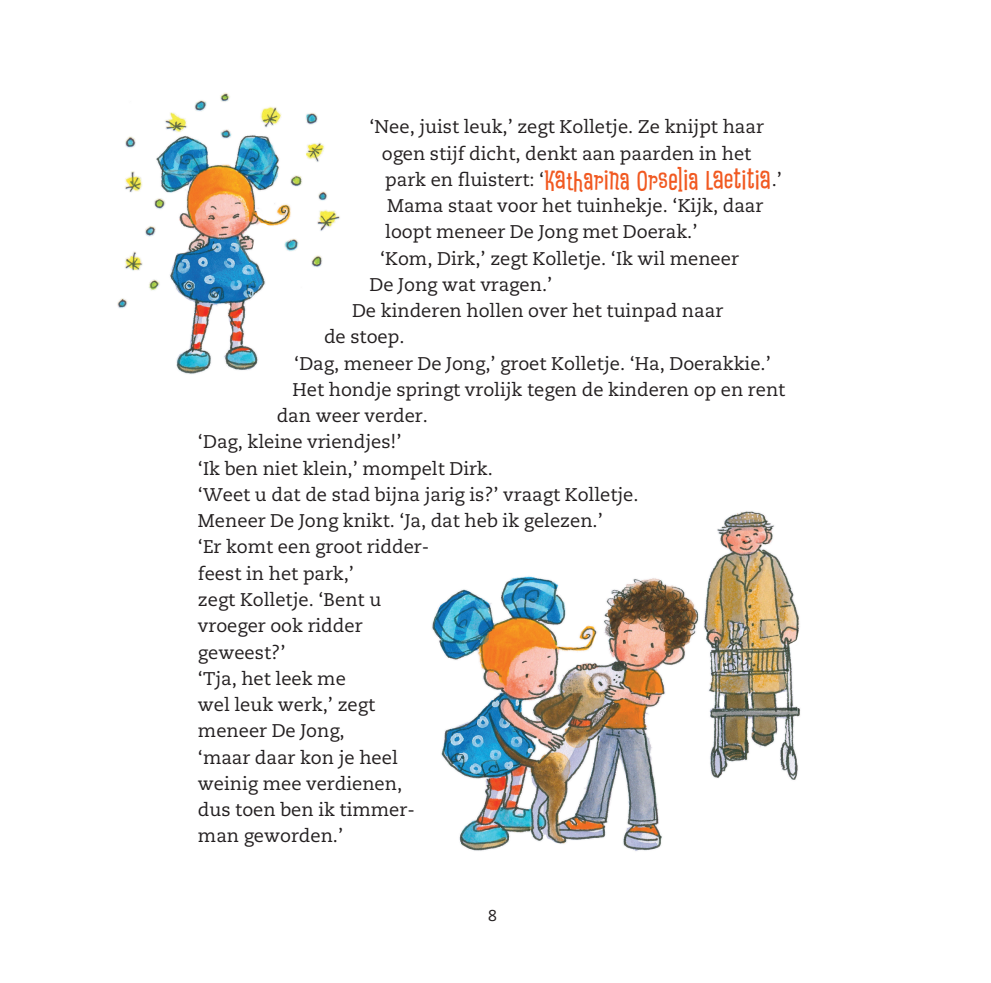
<style>
.page{position:relative;width:991px;height:983px;background:#fff}
.page>*{position:absolute;margin:0;border:0;box-sizing:border-box;transform-origin:0 0}
.t1{font:31.5px "Astronaut Jones PB";letter-spacing:.02em;color:#f15921}
.t2{font:18.38px/26.2px "Caecilia CE";color:#231f20;text-align:center}
.t3{font:15.75px "Caecilia CE";color:#231f20}
</style>
<div class="page">
<img style="left:432px;top:511px;width:369px;height:340px">
<img style="left:117px;top:93px;width:223px;height:281px">
<p class="t2" style="left:369px;top:114px;width:396px">‘Nee, juist leuk,’ zegt Kolletje. Ze knijpt haar ogen stijf dicht, denkt aan paarden in het</p>
<h1 class="t1" style="left:385px;top:161px;width:398px"><sup>park</sup> <sup>en</sup> <sup>fluistert:</sup> <sup>‘</sup>Katharina Orselia Laetitia<sup>.’</sup></h1>
<p class="t2" style="left:387px;top:192px;width:378px">Mama staat voor het tuinhekje. ‘Kijk, daar</p>
<p class="t2" style="left:385px;top:219px;width:314px">loopt meneer De Jong met Doerak.’</p>
<p class="t2" style="left:380px;top:245px;width:360px">‘Kom, Dirk,’ zegt Kolletje. ‘Ik wil meneer</p>
<p class="t2" style="left:369px;top:271px;width:184px">De Jong wat vragen.’</p>
<p class="t2" style="left:352px;top:297px;width:373px">De kinderen hollen over het tuinpad naar</p>
<p class="t2" style="left:324px;top:324px;width:82px">de stoep.</p>
<p class="t2" style="left:294px;top:350px;width:478px">‘Dag, meneer De Jong,’ groet Kolletje. ‘Ha, Doerakkie.’</p>
<p class="t2" style="left:292px;top:376px;width:494px">Het hondje springt vrolijk tegen de kinderen op en rent</p>
<p class="t2" style="left:277px;top:402px;width:153px">dan weer verder.</p>
<p class="t2" style="left:198px;top:429px;width:205px">‘Dag, kleine vriendjes!’</p>
<p class="t2" style="left:198px;top:455px;width:296px">‘Ik ben niet klein,’ mompelt Dirk.</p>
<p class="t2" style="left:198px;top:481px;width:442px">‘Weet u dat de stad bijna jarig is?’ vraagt Kolletje.</p>
<p class="t2" style="left:198px;top:507px;width:406px">Meneer De Jong knikt. ‘Ja, dat heb ik gelezen.’</p>
<p class="t2" style="left:198px;top:534px;width:230px">‘Er komt een groot ridder-</p>
<p class="t2" style="left:198px;top:560px;width:158px">feest in het park,’</p>
<p class="t2" style="left:198px;top:586px;width:185px">zegt Kolletje. ‘Bent u</p>
<p class="t2" style="left:198px;top:612px;width:166px">vroeger ook ridder</p>
<p class="t2" style="left:198px;top:639px;width:89px">geweest?’</p>
<p class="t2" style="left:198px;top:665px;width:149px">‘Tja, het leek me</p>
<p class="t2" style="left:198px;top:691px;width:179px">wel leuk werk,’ zegt</p>
<p class="t2" style="left:198px;top:717px;width:148px">meneer De Jong,</p>
<p class="t2" style="left:198px;top:744px;width:201px">‘maar daar kon je heel</p>
<p class="t2" style="left:198px;top:770px;width:206px">weinig mee verdienen,</p>
<p class="t2" style="left:198px;top:796px;width:218px">dus toen ben ik timmer-</p>
<p class="t2" style="left:198px;top:822px;width:147px">man geworden.’</p>
<p class="t3" style="left:488px;top:905px;width:10px">8</p>
</div>
